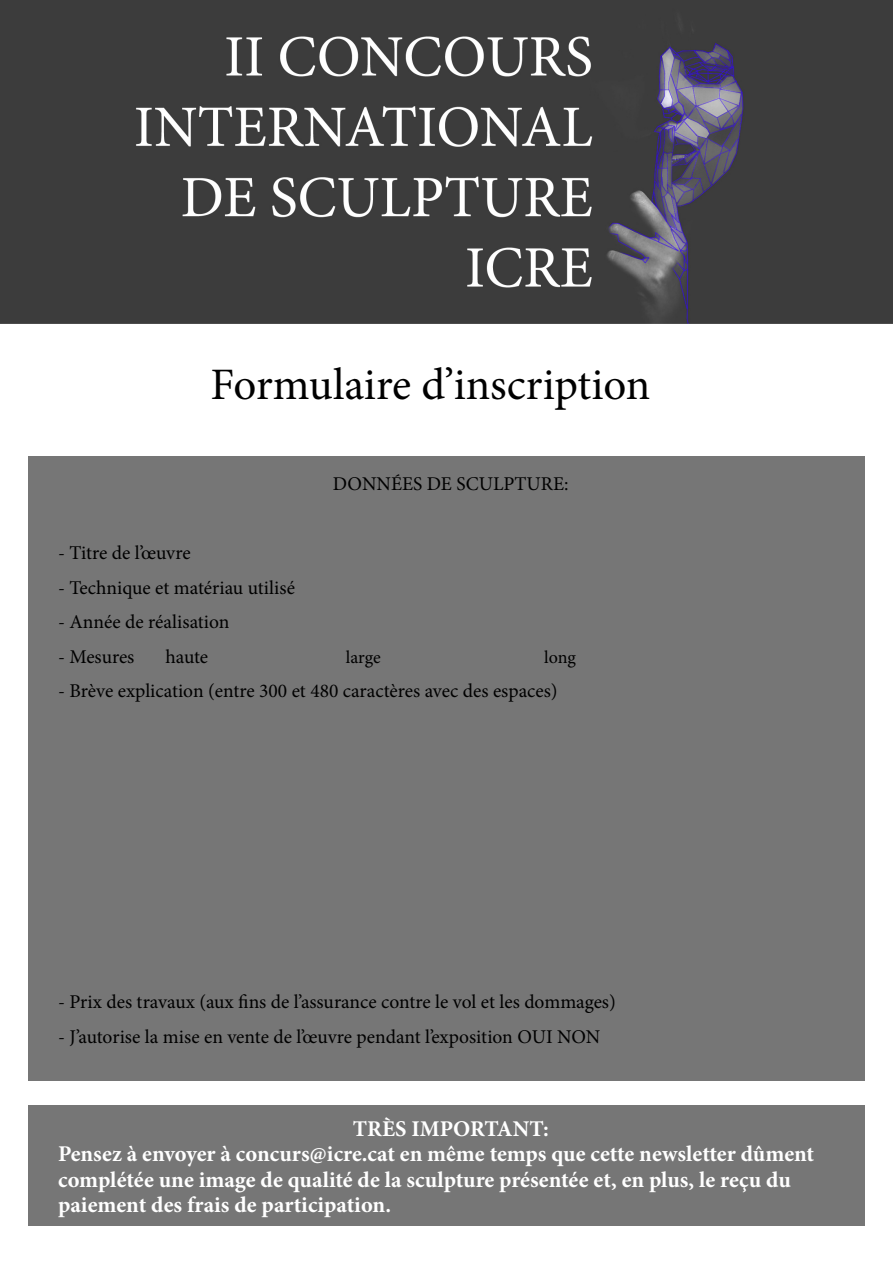
<style>
.page{position:relative;width:893px;height:1263px;background:#fff}
.page>*{position:absolute;margin:0;border:0;box-sizing:border-box;transform-origin:0 0}
.t1{font:45px "Minion Pro";color:#000}
.t2{font:700 22.5px/25.5px "Minion Pro";color:#fff}
.t3{font:19.5px "Minion Pro";color:#000}
.t4{font:18px "Minion Pro";letter-spacing:-.01em;color:#000}
</style>
<div class="page">
<div style="left:28px;top:456px;width:837px;height:624px;background:#767676"></div>
<div style="left:28px;top:1106px;width:837px;height:120px;background:#767676"></div>
<img style="left:0;top:0;width:893px;height:323px">
<h1 class="t1" style="left:211px;top:354px;width:441px">Formulaire d’inscription</h1>
<p class="t3" style="left:333px;top:471px;width:237px">DONNÉES DE SCULPTURE:</p>
<p class="t3" style="left:58px;top:540px;width:134px">- Titre de l’œuvre</p>
<p class="t3" style="left:58px;top:575px;width:238px">- Technique et matériau utilisé</p>
<p class="t3" style="left:58px;top:609px;width:173px">- Année de réalisation</p>
<p class="t3" style="left:58px;top:644px;width:78px">- Mesures</p>
<p class="t3" style="left:165px;top:644px;width:44px">haute</p>
<p class="t4" style="left:346px;top:645px;width:36px">large</p>
<p class="t4" style="left:544px;top:645px;width:33px">long</p>
<p class="t3" style="left:58px;top:678px;width:501px">- Brève explication (entre 300 et 480 caractères avec des espaces)</p>
<p class="t3" style="left:58px;top:989px;width:559px">- Prix des travaux (aux fins de l’assurance contre le vol et les dommages)</p>
<p class="t3" style="left:58px;top:1023px;width:544px">- J’autorise la mise en vente de l’œuvre pendant l’exposition OUI NON</p>
<p class="t2" style="left:58px;top:1115px;width:758px;text-indent:295px">TRÈS IMPORTANT:<br>Pensez à envoyer à concurs@icre.cat en même temps que cette newsletter dûment complétée une image de qualité de la sculpture présentée et, en plus, le reçu du paiement des frais de participation.</p>
</div>
